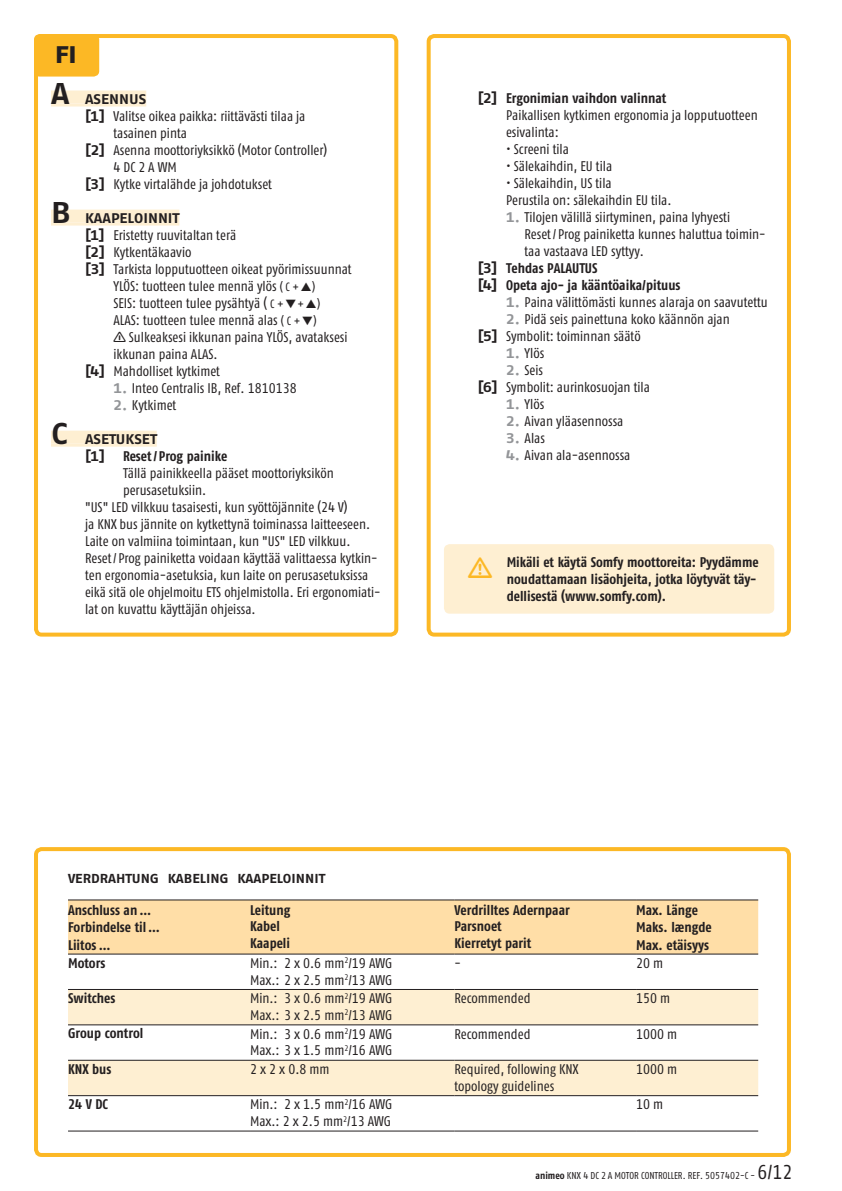
<style>
.page{position:relative;width:842px;height:1191px;background:#fff}
.page>*{position:absolute;margin:0;border:0;box-sizing:border-box;transform-origin:0 0}
.t1{font:24px "Fago Ex Exb Tf";color:#231f20}
.t2{font:14px/17px "Fago Co Regular Tf";color:#231f20}
.t3{font:14px/17.6px "Fago Co Bold Tf";color:#231f20}
.t4{font:14px/17px "Fago Ex Bold Tf";color:#231f20}
.t5{font:13px "Fago Ex Bold Tf";color:#231f20}
.t6{font:10px "Fago Co Regular Tf";color:#231f20}
.s1{font-size:30px}
.s2{font-family:"Fago Ex Bold Tf"}
.s3{font-size:12px}
.s4{font-family:"Fago Ex Bold Tf";color:#939598}
.s5{font-family:"Fago Co Bold Tf"}
.s6{font-size:20px}
</style>
<div class="page">
<div style="left:34px;top:34px;width:364px;height:602px;border:4px solid #fcb825;border-radius:6px"></div>
<div style="left:34px;top:34px;width:65px;height:43px;background:#fcb825;border-radius:6px"></div>
<div style="left:427px;top:34px;width:364px;height:602px;border:4px solid #fcb825;border-radius:6px"></div>
<div style="left:444px;top:544px;width:330px;height:69px;background:#feefd2;border-radius:6px"></div>
<div style="left:51px;top:90px;width:95px;height:13px;background:#feefd2"></div>
<hr style="left:51px;top:103px;width:95px;height:3px;background:#feefd2">
<div style="left:51px;top:209px;width:128px;height:13px;background:#feefd2"></div>
<hr style="left:51px;top:222px;width:128px;height:3px;background:#feefd2">
<div style="left:51px;top:430px;width:106px;height:13px;background:#feefd2"></div>
<hr style="left:51px;top:443px;width:106px;height:3px;background:#feefd2">
<div style="left:34px;top:847px;width:757px;height:310px;border:4px solid #fcb825;border-radius:6px"></div>
<div style="left:68px;top:900px;width:690px;height:53px;background:#ffdea7"></div>
<svg style="left:68px;top:954px;width:690px;height:1px"></svg>
<svg style="left:68px;top:990px;width:690px;height:105px;fill:#feefd2"></svg>
<svg style="left:68px;top:1096px;width:690px;height:1px"></svg>
<hr style="left:68px;top:1095px;width:182px;height:1px;background:#231f20">
<hr style="left:250px;top:1095px;width:204px;height:1px;background:#231f20">
<hr style="left:454px;top:1095px;width:182px;height:1px;background:#231f20">
<hr style="left:636px;top:1095px;width:122px;height:1px;background:#231f20">
<hr style="left:68px;top:1130px;width:182px;height:1px;background:#231f20">
<hr style="left:250px;top:1130px;width:204px;height:1px;background:#231f20">
<hr style="left:454px;top:1130px;width:182px;height:1px;background:#231f20">
<hr style="left:636px;top:1130px;width:122px;height:1px;background:#231f20">
<hr style="left:68px;top:899px;width:182px;height:1px;background:#231f20">
<hr style="left:250px;top:899px;width:204px;height:1px;background:#231f20">
<hr style="left:454px;top:899px;width:182px;height:1px;background:#231f20">
<hr style="left:636px;top:899px;width:122px;height:1px;background:#231f20">
<hr style="left:68px;top:953px;width:182px;height:1px;background:#231f20">
<hr style="left:250px;top:953px;width:204px;height:1px;background:#231f20">
<hr style="left:454px;top:953px;width:182px;height:1px;background:#231f20">
<hr style="left:636px;top:953px;width:122px;height:1px;background:#231f20">
<hr style="left:68px;top:989px;width:182px;height:1px;background:#231f20">
<hr style="left:250px;top:989px;width:204px;height:1px;background:#231f20">
<hr style="left:454px;top:989px;width:182px;height:1px;background:#231f20">
<hr style="left:636px;top:989px;width:122px;height:1px;background:#231f20">
<hr style="left:68px;top:1024px;width:182px;height:1px;background:#231f20">
<hr style="left:250px;top:1024px;width:204px;height:1px;background:#231f20">
<hr style="left:454px;top:1024px;width:182px;height:1px;background:#231f20">
<hr style="left:636px;top:1024px;width:122px;height:1px;background:#231f20">
<hr style="left:68px;top:1059px;width:182px;height:1px;background:#231f20">
<hr style="left:250px;top:1059px;width:204px;height:1px;background:#231f20">
<hr style="left:454px;top:1059px;width:182px;height:1px;background:#231f20">
<hr style="left:636px;top:1059px;width:122px;height:1px;background:#231f20">
<h1 class="t1" style="left:55px;top:40px;width:23px">FI</h1>
<p class="t4" style="left:51px;top:90px;width:97px"><span class="s1">A</span> ASENNUS</p>
<p class="t2" style="left:85px;top:107px;width:222px"><span class="s2">[1]</span> Valitse oikea paikka: riittävästi tilaa ja</p>
<p class="t2" style="left:113px;top:124px;width:75px">tasainen pinta</p>
<p class="t2" style="left:85px;top:141px;width:244px"><span class="s2">[2]</span> Asenna moottoriyksikkö (Motor Controller)</p>
<p class="t2" style="left:113px;top:158px;width:65px">4 DC 2 A WM</p>
<p class="t2" style="left:85px;top:175px;width:189px"><span class="s2">[3]</span> Kytke virtalähde ja johdotukset</p>
<p class="t4" style="left:51px;top:209px;width:130px"><span class="s1">B</span> KAAPELOINNIT</p>
<p class="t2" style="left:85px;top:226px;width:153px"><span class="s2">[1]</span> Eristetty ruuvitaltan terä</p>
<p class="t2" style="left:85px;top:243px;width:108px"><span class="s2">[2]</span> Kytkentäkaavio</p>
<p class="t2" style="left:85px;top:260px;width:268px"><span class="s2">[3]</span> Tarkista lopputuotteen oikeat pyörimissuunnat</p>
<p class="t2" style="left:113px;top:277px;width:203px">YLÖS: tuotteen tulee mennä ylös <span class="s3">( C +</span> ▲<span class="s3">)</span></p>
<p class="t2" style="left:113px;top:294px;width:208px">SEIS: tuotteen tulee pysähtyä ( <span class="s3">C +</span> ▼<span class="s3">+</span> ▲<span class="s3">)</span></p>
<p class="t2" style="left:113px;top:311px;width:205px">ALAS: tuotteen tulee mennä alas <span class="s3">( C +</span> ▼<span class="s3">)</span></p>
<p class="t2" style="left:113px;top:328px;width:236px">■ Sulkeaksesi ikkunan paina YLÖS, avataksesi</p>
<p class="t2" style="left:113px;top:345px;width:106px">ikkunan paina ALAS.</p>
<p class="t2" style="left:85px;top:362px;width:136px"><span class="s2">[4]</span> Mahdolliset kytkimet</p>
<p class="t2" style="left:113px;top:379px;width:185px"><span class="s4">1.</span> Inteo Centralis IB, Ref. 1810138</p>
<p class="t2" style="left:113px;top:396px;width:64px"><span class="s4">2.</span> Kytkimet</p>
<p class="t4" style="left:85px;top:430px;width:73px;text-indent:-34px"><span class="s1">C</span> ASETUKSET [1]</p>
<p class="t3" style="left:123px;top:447px;width:106px">Reset/ Prog painike</p>
<p class="t2" style="left:123px;top:464px;width:212px">Tällä painikkeella pääset moottoriyksikön</p>
<p class="t2" style="left:123px;top:481px;width:85px">perusasetuksiin.</p>
<p class="t2" style="left:85px;top:498px;width:264px">"US" LED vilkkuu tasaisesti, kun syöttöjännite (24 V)</p>
<p class="t2" style="left:85px;top:515px;width:287px">ja KNX bus jännite on kytkettynä toiminassa laitteeseen.</p>
<p class="t2" style="left:85px;top:532px;width:267px">Laite on valmiina toimintaan, kun "US" LED vilkkuu.</p>
<p class="t2" style="left:85px;top:549px;width:294px">Reset/ Prog painiketta voidaan käyttää valittaessa kytkin-</p>
<p class="t2" style="left:85px;top:566px;width:285px">ten ergonomia-asetuksia, kun laite on perusasetuksissa</p>
<p class="t2" style="left:85px;top:583px;width:297px">eikä sitä ole ohjelmoitu ETS ohjelmistolla. Eri ergonomiati-</p>
<p class="t2" style="left:85px;top:600px;width:172px">lat on kuvattu käyttäjän ohjeissa.</p>
<p class="t3" style="left:478px;top:89px;width:190px"><span class="s2">[2]</span> Ergonimian vaihdon valinnat</p>
<p class="t2" style="left:506px;top:107px;width:253px">Paikallisen kytkimen ergonomia ja lopputuotteen esivalinta:</p>
<p class="t2" style="left:506px;top:141px;width:64px">• Screeni tila</p>
<p class="t2" style="left:506px;top:158px;width:108px">• Sälekaihdin, EU tila</p>
<p class="t2" style="left:506px;top:175px;width:167px">• Sälekaihdin, US tila<br>Perustila on: sälekaihdin EU tila.</p>
<p class="t2" style="left:524px;top:209px;width:243px;text-indent:-18px"><span class="s4">1.</span> Tilojen välillä siirtyminen, paina lyhyesti<br>Reset/ Prog painiketta kunnes haluttua toimin&shy;taa vastaava LED syttyy.</p>
<p class="t3" style="left:478px;top:260px;width:204px;line-height:17px"><span class="s2">[3]</span> Tehdas PALAUTUS<br><span class="s2">[4]</span> Opeta ajo- ja kääntöaika/pituus</p>
<p class="t2" style="left:506px;top:294px;width:263px"><span class="s4">1.</span> Paina välittömästi kunnes alaraja on saavutettu</p>
<p class="t2" style="left:478px;top:311px;width:254px;text-indent:28px"><span class="s4">2.</span> Pidä seis painettuna koko käännön ajan <span class="s2">[5]</span> Symbolit: toiminnan säätö</p>
<p class="t2" style="left:506px;top:345px;width:40px"><span class="s4">1.</span> Ylös</p>
<p class="t2" style="left:478px;top:362px;width:174px;text-indent:28px"><span class="s4">2.</span> Seis<br><span class="s2">[6]</span> Symbolit: aurinkosuojan tila</p>
<p class="t2" style="left:506px;top:396px;width:40px"><span class="s4">1.</span> Ylös</p>
<p class="t2" style="left:506px;top:413px;width:119px"><span class="s4">2.</span> Aivan yläasennossa</p>
<p class="t2" style="left:506px;top:430px;width:40px"><span class="s4">3.</span> Alas</p>
<p class="t2" style="left:506px;top:447px;width:126px"><span class="s4">4.</span> Aivan ala-asennossa</p>
<p class="t3" style="left:507px;top:553px;width:253px;line-height:17px">Mikäli et käytä Somfy moottoreita: Pyydämme noudattamaan lisäohjeita, jotka löytyvät täy&shy;dellisestä (www.somfy.com).</p>
<p class="t5" style="left:68px;top:870px;width:258px">VERDRAHTUNG KABELING KAAPELOINNIT</p>
<p class="t3" style="left:68px;top:900px;width:93px">Anschluss an …<br>Forbindelse til…<br>Liitos …</p>
<p class="t3" style="left:250px;top:901px;width:42px;line-height:16.8px">Leitung<br>Kabel<br>Kaapeli</p>
<p class="t3" style="left:454px;top:901px;width:117px;line-height:16.8px">Verdrilltes Adernpaar<br>Parsnoet<br>Kierretyt parit</p>
<p class="t3" style="left:636px;top:900px;width:77px">Max. Länge<br>Maks. længde<br>Max. etäisyys</p>
<p class="t3" style="left:68px;top:953px;width:39px">Motors</p>
<p class="t2" style="left:250px;top:954px;width:144px">Min.: 2 x 0.6 mm<sup>2</sup>/19 AWG<br>Max.: 2 x 2.5 mm<sup>2</sup>/13 AWG</p>
<p class="t2" style="left:454px;top:954px;width:8px">-</p>
<p class="t2" style="left:636px;top:954px;width:29px">20 m</p>
<p class="t3" style="left:68px;top:989px;width:49px">Switches</p>
<p class="t2" style="left:250px;top:989px;width:144px">Min.: 3 x 0.6 mm<sup>2</sup>/19 AWG<br>Max.: 3 x 2.5 mm<sup>2</sup>/13 AWG</p>
<p class="t2" style="left:454px;top:989px;width:78px">Recommended</p>
<p class="t2" style="left:636px;top:989px;width:36px">150 m</p>
<p class="t3" style="left:68px;top:1024px;width:77px">Group control</p>
<p class="t2" style="left:250px;top:1025px;width:144px">Min.: 3 x 0.6 mm<sup>2</sup>/19 AWG<br>Max.: 3 x 1.5 mm<sup>2</sup>/16 AWG</p>
<p class="t2" style="left:454px;top:1025px;width:78px">Recommended</p>
<p class="t2" style="left:636px;top:1025px;width:43px">1000 m</p>
<p class="t3" style="left:68px;top:1060px;width:45px">KNX bus</p>
<p class="t2" style="left:250px;top:1060px;width:81px">2 x 2 x 0.8 mm</p>
<p class="t2" style="left:454px;top:1060px;width:126px">Required, following KNX topology guidelines</p>
<p class="t2" style="left:636px;top:1060px;width:43px">1000 m</p>
<p class="t3" style="left:68px;top:1095px;width:41px">24 V DC</p>
<p class="t2" style="left:250px;top:1096px;width:144px">Min.: 2 x 1.5 mm<sup>2</sup>/16 AWG<br>Max.: 2 x 2.5 mm<sup>2</sup>/13 AWG</p>
<p class="t2" style="left:636px;top:1095px;width:29px">10 m</p>
<p class="t6" style="left:535px;top:1169px;width:258px"><span class="s5">animeo</span> KNX 4 DC 2 A MOTOR CONTROLLER. REF. 5057402-C - <span class="s6">6/12</span></p>
</div>
